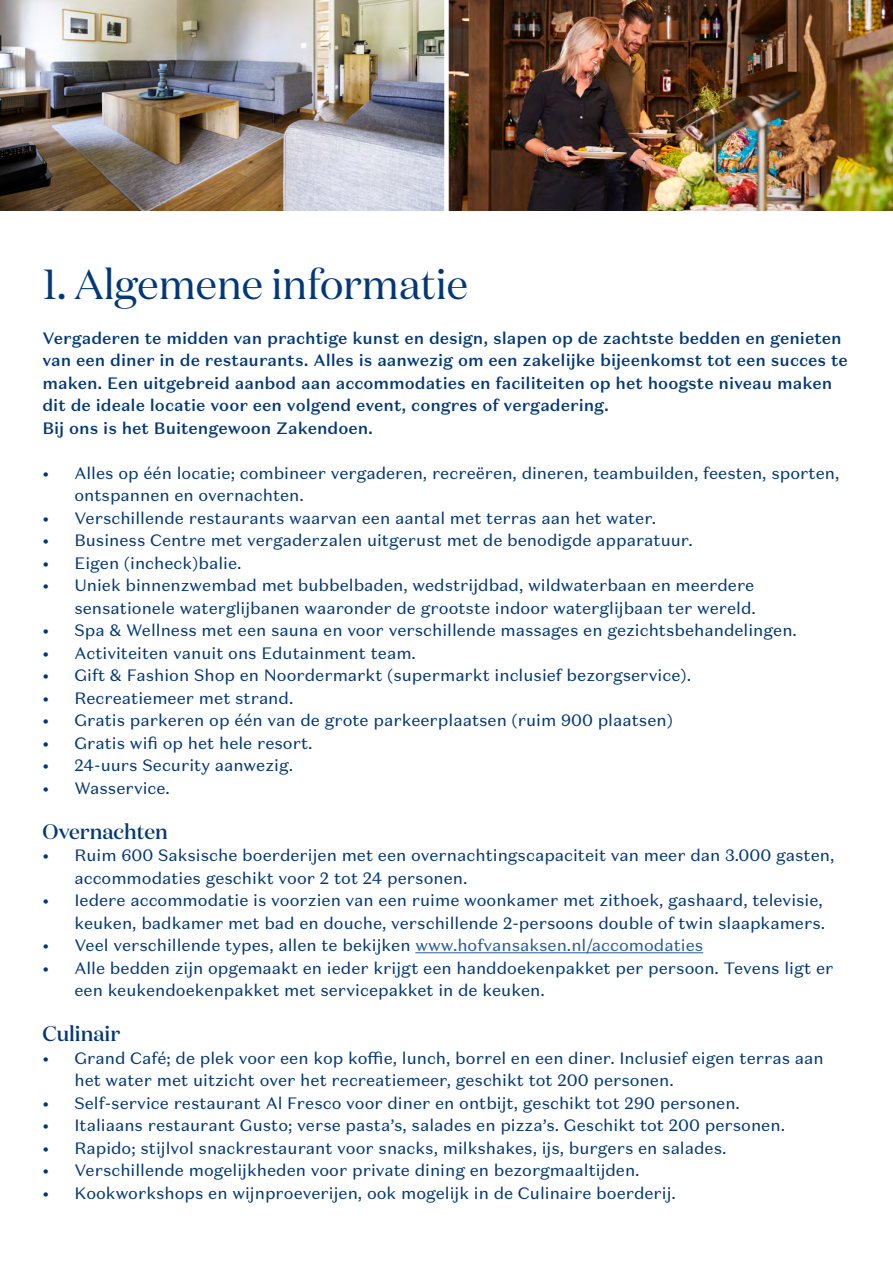
<style>
.page{position:relative;width:893px;height:1263px;background:#fff}
.page>*{position:absolute;margin:0;border:0;box-sizing:border-box;transform-origin:0 0}
.t1{font:42px "Domaine Display";color:#033878}
.t2{font:500 21px "Domaine Display";color:#033878}
.t3{font:16.5px/22.5px "Domaine Sans Text";color:#033878}
.t4{font:500 16.5px/22.5px "Domaine Sans Text";color:#033878}
.s1{color:#275b9b}
</style>
<div class="page">
<hr style="left:415px;top:952px;width:288px;height:1px;background:#275b9b">
<img style="left:0;top:0;width:893px;height:210px">
<div style="left:444px;top:0;width:5px;height:216px;background:#fff"></div>
<h1 class="t1" style="left:43px;top:258px;width:427px">1. Algemene informatie</h1>
<p class="t4" style="left:43px;top:326px;width:807px">Vergaderen te midden van prachtige kunst en design, slapen op de zachtste bedden en genieten van een diner in de restaurants. Alles is aanwezig om een zakelijke bijeenkomst tot een succes te maken. Een uitgebreid aanbod aan accommodaties en faciliteiten op het hoogste niveau maken dit de ideale locatie voor een volgend event, congres of vergadering.<br>Bij ons is het Buitengewoon Zakendoen.</p>
<p class="t3" style="left:74px;top:461px;width:766px;text-indent:-32px">• Alles op één locatie; combineer vergaderen, recreëren, dineren, teambuilden, feesten, sporten, ontspannen en overnachten.</p>
<p class="t3" style="left:43px;top:506px;width:615px">• Verschillende restaurants waarvan een aantal met terras aan het water.</p>
<p class="t3" style="left:43px;top:529px;width:652px">• Business Centre met vergaderzalen uitgerust met de benodigde apparatuur.</p>
<p class="t3" style="left:43px;top:551px;width:200px">• Eigen (incheck)balie.</p>
<p class="t3" style="left:43px;top:574px;width:715px;text-align:right">• Uniek binnenzwembad met bubbelbaden, wedstrijdbad, wildwaterbaan en meerdere sensationele waterglijbanen waaronder de grootste indoor waterglijbaan ter wereld.</p>
<p class="t3" style="left:43px;top:619px;width:756px">• Spa &amp; Wellness met een sauna en voor verschillende massages en gezichtsbehandelingen.</p>
<p class="t3" style="left:43px;top:641px;width:375px">• Activiteiten vanuit ons Edutainment team.</p>
<p class="t3" style="left:43px;top:664px;width:650px">• Gift &amp; Fashion Shop en Noordermarkt (supermarkt inclusief bezorgservice).</p>
<p class="t3" style="left:43px;top:686px;width:252px">• Recreatiemeer met strand.</p>
<p class="t3" style="left:43px;top:709px;width:632px">• Gratis parkeren op één van de grote parkeerplaatsen (ruim 900 plaatsen)</p>
<p class="t3" style="left:43px;top:731px;width:272px">• Gratis wifi op het hele resort.</p>
<p class="t3" style="left:43px;top:754px;width:252px">• 24-uurs Security aanwezig.</p>
<p class="t3" style="left:43px;top:777px;width:129px">• Wasservice.</p>
<p class="t2" style="left:43px;top:818px;width:127px">Overnachten</p>
<p class="t3" style="left:74px;top:844px;width:761px;text-indent:-32px">• Ruim 600 Saksische boerderijen met een overnachtingscapaciteit van meer dan 3.000 gasten, accommodaties geschikt voor 2 tot 24 personen.</p>
<p class="t3" style="left:43px;top:889px;width:784px;text-align:right">• Iedere accommodatie is voorzien van een ruime woonkamer met zithoek, gashaard, televisie, keuken, badkamer met bad en douche, verschillende 2-persoons double of twin slaapkamers.</p>
<p class="t3" style="left:43px;top:934px;width:662px">• Veel verschillende types, allen te bekijken <span class="s1">www.hofvansaksen.nl/accomodaties</span></p>
<p class="t3" style="left:74px;top:956px;width:761px;text-indent:-32px">• Alle bedden zijn opgemaakt en ieder krijgt een handdoekenpakket per persoon. Tevens ligt er een keukendoekenpakket met servicepakket in de keuken.</p>
<p class="t2" style="left:43px;top:1020px;width:79px">Culinair</p>
<p class="t3" style="left:74px;top:1046px;width:751px;text-indent:-32px">• Grand Café; de plek voor een kop koffie, lunch, borrel en een diner. Inclusief eigen terras aan het water met uitzicht over het recreatiemeer, geschikt tot 200 personen.</p>
<p class="t3" style="left:43px;top:1091px;width:699px">• Self-service restaurant Al Fresco voor diner en ontbijt, geschikt tot 290 personen.</p>
<p class="t3" style="left:43px;top:1114px;width:744px">• Italiaans restaurant Gusto; verse pasta’s, salades en pizza’s. Geschikt tot 200 personen.</p>
<p class="t3" style="left:43px;top:1136px;width:685px">• Rapido; stijlvol snackrestaurant voor snacks, milkshakes, ijs, burgers en salades.</p>
<p class="t3" style="left:43px;top:1159px;width:599px">• Verschillende mogelijkheden voor private dining en bezorgmaaltijden.</p>
<p class="t3" style="left:43px;top:1181px;width:635px">• Kookworkshops en wijnproeverijen, ook mogelijk in de Culinaire boerderij.</p>
</div>
